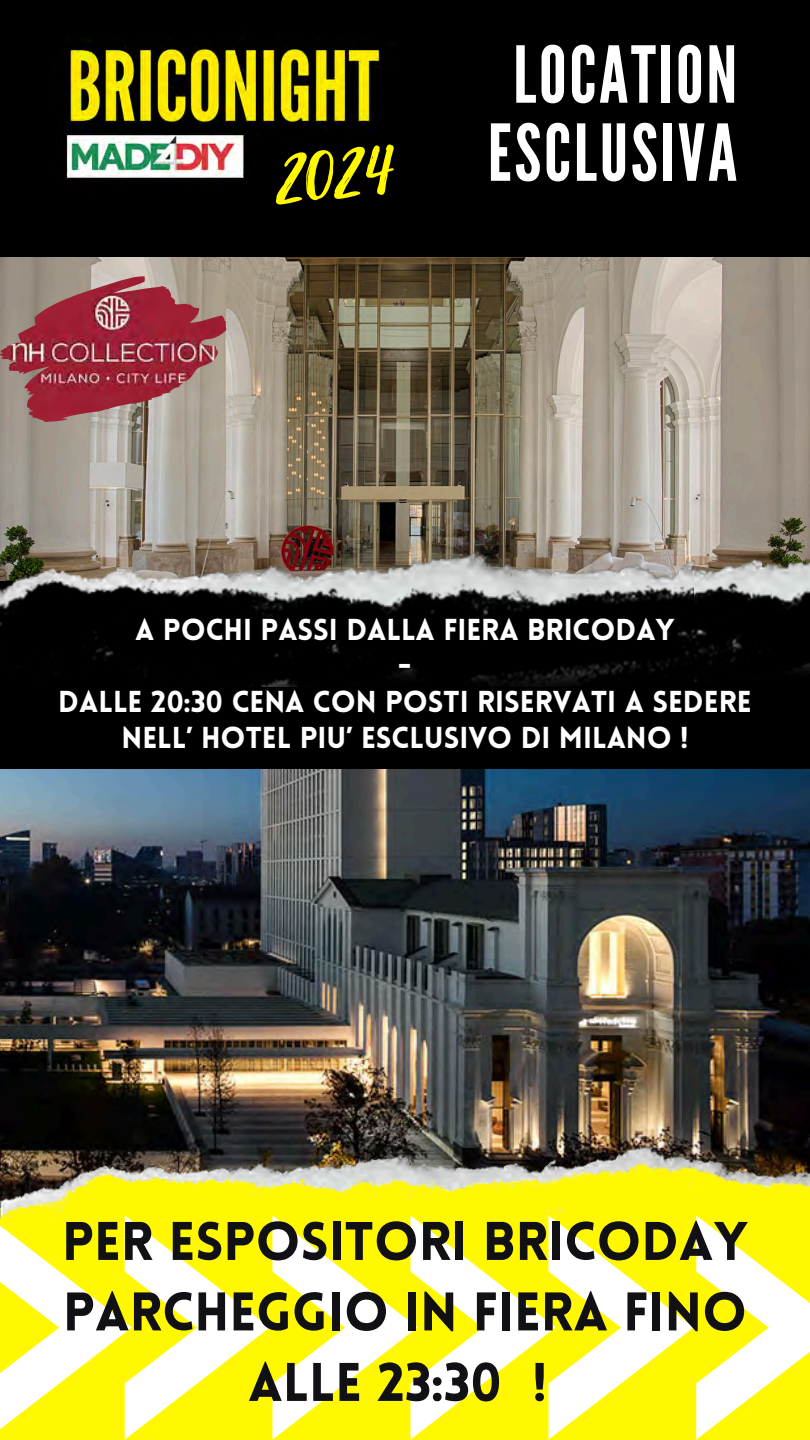
<style>
.page{position:relative;width:810px;height:1440px;background:#000}
.page>*{position:absolute;margin:0;border:0;box-sizing:border-box;transform-origin:0 0}
.t1{font:78.2px/78.1px "League Gothic";letter-spacing:.035em;color:#fff;text-align:center}
.t2{font:76.7px "Playlist Script";color:#fff800}
.t3{font:900 53.1px/70.5px "Lovelo";color:#101015;text-align:center}
.t4{font:900 29.6px/36px "Lovelo";color:#fff;text-align:center}
</style>
<div class="page">
<img style="left:0;top:769px;width:810px;height:374px">
<img style="left:63px;top:43px;width:319px;height:138px">
<img style="left:0;top:1143px;width:810px;height:74px">
<img style="left:0;top:257px;width:810px;height:242px">
<img style="left:0;top:276px;width:226px;height:146px">
<svg style="left:0;top:1215px;width:270px;height:225px;background:#fefa62"></svg>
<svg style="left:272px;top:1215px;width:422px;height:225px;background:#fffa62"></svg>
<svg style="left:696px;top:1215px;width:114px;height:225px;background:#fffb72"></svg>
<img style="left:0;top:499px;width:697px;height:187px">
<img style="left:695px;top:495px;width:115px;height:186px">
<p class="t2" style="left:271px;top:118px;width:119px;rotate:-5deg">2024</p>
<p class="t1" style="left:488px;top:37px;width:251px">LOCATION<br>ESCLUSIVA</p>
<p class="t4" style="left:135px;top:615px;width:541px">A POCHI PASSI DALLA FIERA BRICODAY</p>
<p class="t4" style="left:398px;top:651px;width:15px">-</p>
<p class="t4" style="left:58px;top:687px;width:695px">DALLE 20:30 CENA CON POSTI RISERVATI A SEDERE<br>NELL’ HOTEL PIU’ ESCLUSIVO DI MILANO !</p>
<p class="t3" style="left:62px;top:1211px;width:687px">PER ESPOSITORI BRICODAY<br>PARCHEGGIO IN FIERA FINO<br>ALLE 23:30 !</p>
</div>
